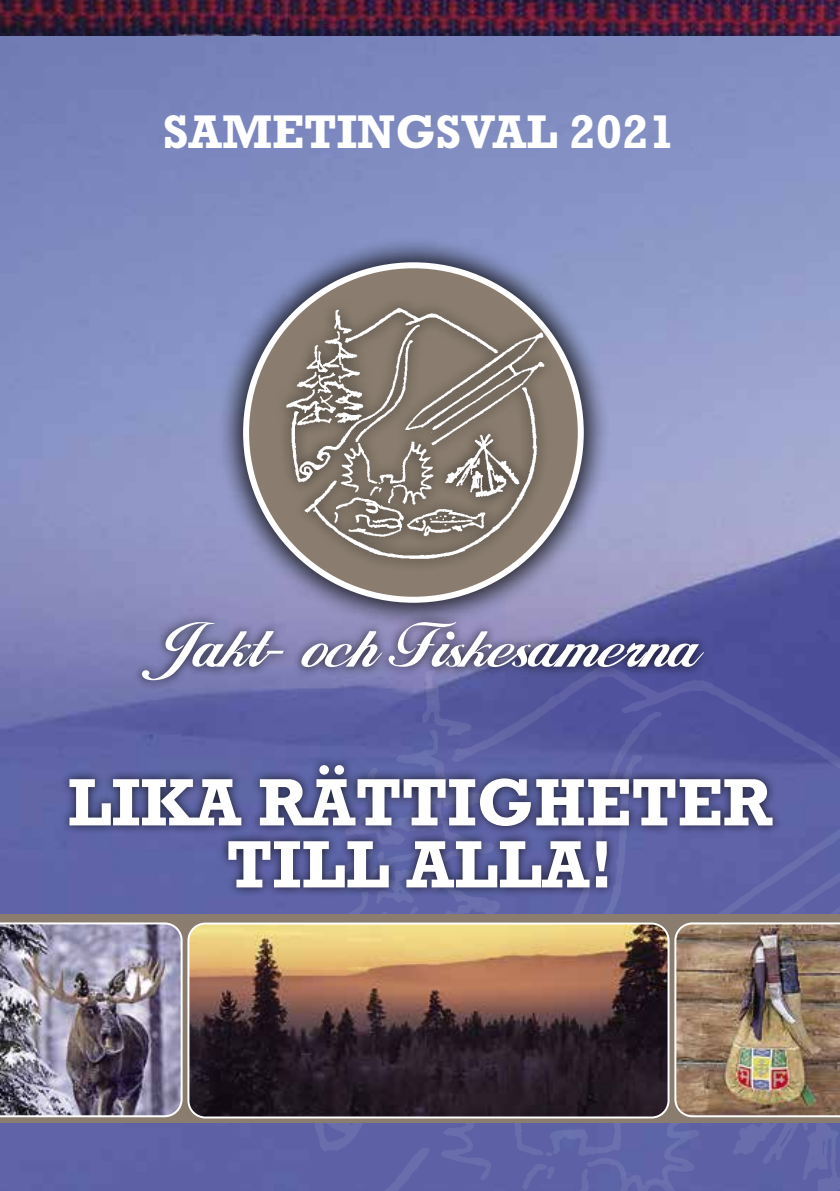
<style>
.page{position:relative;width:840px;height:1191px;background:#fff}
.page>*{position:absolute;margin:0;border:0;box-sizing:border-box;transform-origin:0 0}
.t1{font:700 68px/62px "Rockwell";color:#fff;text-align:center}
.t2{font:64px "Alison";color:#fff}
.t3{font:700 48px "Rockwell";color:#fff}
</style>
<div class="page">
<img style="left:0;top:35px;width:839px;height:1156px">
<div style="left:216px;top:235px;width:394px;height:394px;background:#000;opacity:.75"></div>
<svg style="left:246px;top:265px;width:334px;height:335px;background:#9c9185"></svg>
<img style="left:274px;top:658px;width:565px;height:533px">
<div style="left:0;top:914px;width:839px;height:209px;background:#8a7d6f"></div>
<div style="left:132px;top:612px;width:580px;height:78px;background:#000;opacity:.75"></div>
<div style="left:60px;top:755px;width:722px;height:142px;background:#000;opacity:.75"></div>
<div style="left:274px;top:296px;width:282px;height:275px;background:#000;opacity:.75"></div>
<img style="left:281px;top:306px;width:269px;height:261px">
<img style="left:190px;top:925px;width:478px;height:192px">
<div style="left:187px;top:922px;width:482px;height:196px;border:2px solid #fff;border-radius:17px"></div>
<img style="left:674px;top:922px;width:165px;height:195px">
<img style="left:0;top:922px;width:182px;height:195px">
<img style="left:0;top:0;width:839px;height:35px">
<p class="t3" style="left:163px;top:103px;width:513px">SAMETINGSVAL 2021</p>
<p class="t2" style="left:141px;top:608px;width:555px">Jakt- och Fiskesamerna</p>
<p class="t1" style="left:67px;top:770px;width:706px">LIKA RÄTTIGHETER<br>TILL ALLA!</p>
</div>
